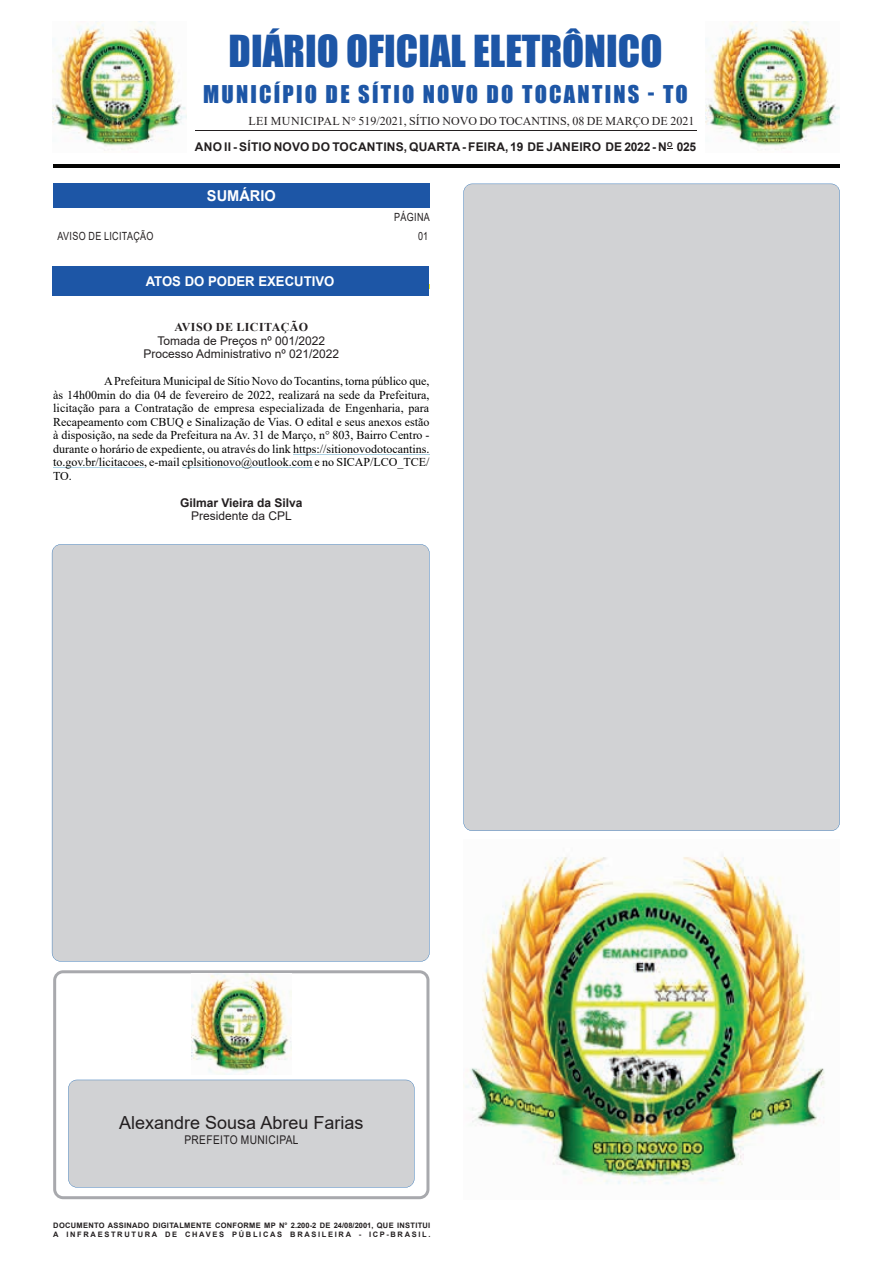
<style>
.page{position:relative;width:893px;height:1263px;background:#fff}
.page>*{position:absolute;margin:0;border:0;box-sizing:border-box;transform-origin:0 0}
.t1{font:40.5px "Impact";color:#1d56a6}
.t2{font:22.5px "Impact";letter-spacing:.1em;color:#1d56a6}
.t3{font:18px "Arial";color:#231f20}
.t4{font:700 15px "Arial";color:#fff}
.t5{font:700 13.5px "Arial";color:#fff}
.t6{font:12px/13.5px "Times New Roman";color:#000;text-align:justify}
.t7{font:700 12px "Arial";letter-spacing:.015em;color:#231f20}
.t8{font:12px/13.5px "Arial";color:#231f20;text-align:center}
.t9{font:12px "Times New Roman";color:#231f20}
.t10{font:12px "Arial";letter-spacing:.035em;color:#231f20;scale:.85 1}
.t11{font:700 12px "Times New Roman";letter-spacing:.035em;color:#231f20}
.t12{font:11.25px "Arial";letter-spacing:.035em;color:#231f20;scale:.8 1}
.t13{font:700 7.5px/9px "Arial";letter-spacing:.04em;color:#231f20}
</style>
<div class="page">
<hr style="left:53px;top:164px;width:787px;height:3px;background:#040503">
<hr style="left:195px;top:130px;width:501px;height:1px;background:#231f20">
<div style="left:53px;top:184px;width:376px;height:24px;background:#1d56a6"></div>
<svg style="left:53px;top:970px;width:376px;height:229px"></svg>
<div style="left:68px;top:1080px;width:346px;height:107px;background:#d1d2d4"></div>
<div style="left:53px;top:284px;width:376px;height:5px;background:#1d56a6"></div>
<div style="left:52px;top:269px;width:376px;height:28px;background:#1d56a6"></div>
<div style="left:52px;top:266px;width:376px;height:29px;background:#1d56a6"></div>
<img style="left:706px;top:21px;width:134px;height:129px">
<img style="left:53px;top:21px;width:133px;height:130px">
<img style="left:191px;top:974px;width:100px;height:101px">
<img style="left:463px;top:855px;width:362px;height:329px">
<div style="left:463px;top:184px;width:377px;height:647px;background:#d1d2d4"></div>
<hr style="left:293px;top:454px;width:136px;height:1px;background:#acd2e4">
<hr style="left:53px;top:467px;width:91px;height:1px;background:#acd2e4">
<hr style="left:182px;top:467px;width:130px;height:1px;background:#acd2e4">
<div style="left:52px;top:544px;width:377px;height:417px;background:#d1d2d4"></div>
<h1 class="t1" style="left:229px;top:19px;width:435px">DIÁRIO OFICIAL ELETRÔNICO</h1>
<h2 class="t2" style="left:203px;top:77px;width:486px">MUNICÍPIO DE SÍTIO NOVO DO TOCANTINS - TO</h2>
<p class="t9" style="left:248px;top:113px;width:447px">LEI MUNICIPAL N° 519 /2021, SÍTIO NOVO DO TOCANTINS, 08 DE MARÇO DE 2021</p>
<p class="t7" style="left:195px;top:139px;width:503px">ANO II - SÍTIO NOVO DO TOCANTINS, QUARTA - FEIRA, 19 DE JANEIRO DE 2022 - N<sup>O</sup> 025</p>
<p class="t4" style="left:207px;top:185px;width:70px">SUMÁRIO</p>
<p class="t12" style="left:394px;top:209px;width:46px">PÁGINA</p>
<p class="t12" style="left:58px;top:228px;width:121px">AVISO DE LICITAÇÃO</p>
<p class="t12" style="left:418px;top:228px;width:14px">01</p>
<p class="t5" style="left:146px;top:271px;width:190px">ATOS DO PODER EXECUTIVO</p>
<p class="t11" style="left:174px;top:319px;width:135px">AVISO DE LICITAÇÃO</p>
<p class="t8" style="left:143px;top:334px;width:197px">Tomada de Preços nº 001/2022<br>Processo Administrativo nº 021/2022</p>
<p class="t6" style="left:53px;top:374px;width:378px;text-indent:51px">A Prefeitura Municipal de Sítio Novo do Tocantins, torna público que, às 14h00min do dia 04 de fevereiro de 2022, realizará na sede da Prefeitura, licitação para a Contratação de empresa especializada de Engenharia, para Recapeamento com CBUQ e Sinalização de Vias. O edital e seus anexos estão à disposição, na sede da Prefeitura na Av. 31 de Março, n° 803, Bairro Centro - durante o horário de expediente, ou através do link https://sitionovodotocantins. to.gov.br/licitacoes, e-mail cplsitionovo@outlook.com e no SICAP/LCO_TCE/ TO.</p>
<p class="t7" style="left:180px;top:494px;width:124px">Gilmar Vieira da Silva</p>
<p class="t8" style="left:191px;top:509px;width:102px">Presidente da CPL</p>
<h3 class="t3" style="left:119px;top:1110px;width:246px">Alexandre Sousa Abreu Farias</h3>
<p class="t10" style="left:184px;top:1131px;width:136px">PREFEITO MUNICIPAL</p>
<p class="t13" style="left:53px;top:1221px;width:379px">DOCUMENTO ASSINADO DIGITALMENTE CONFORME MP N° 2.200-2 DE 24/08/2001, QUE INSTITUI<br>A INFRAESTRUTURA DE CHAVES PÚBLICAS BRASILEIRA - ICP-BRASIL.</p>
</div>
